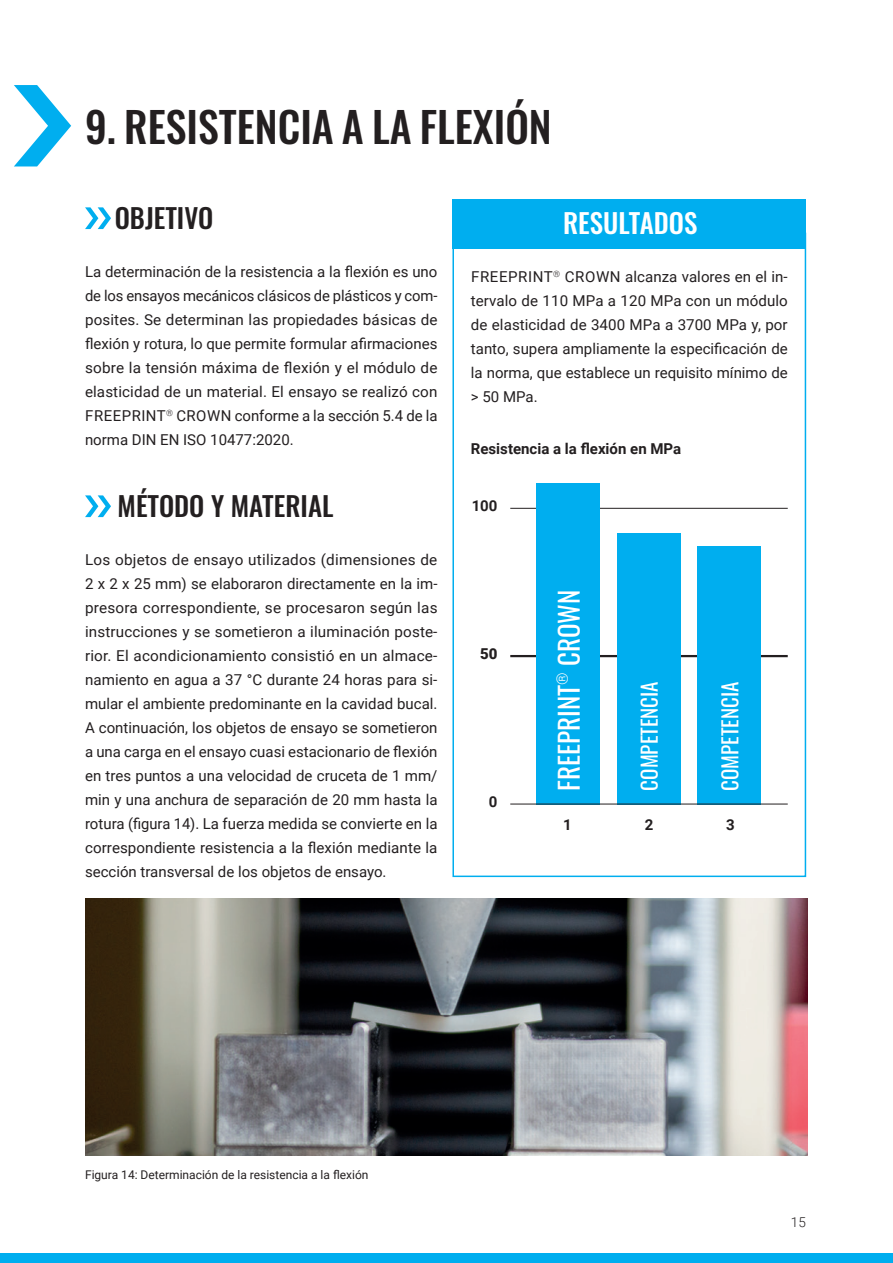
<style>
.page{position:relative;width:893px;height:1263px;background:#fff}
.page>*{position:absolute;margin:0;border:0;box-sizing:border-box;transform-origin:0 0}
.t1{font:500 42px "Oswald";color:#231f20}
.t2{font:500 27px "Oswald";color:#231f20}
.t3{font:27px "Oswald";color:#fff}
.t4{font:500 27px "Oswald";color:#fff}
.t5{font:21px "Oswald";color:#fff}
.t6{font:15px/24px "Roboto";color:#231f20;text-align:justify}
.t7{font:700 15px "Roboto";color:#231f20}
.t8{font:900 15px "Roboto";color:#231f20}
.t9{font:300 13.5px "Roboto";color:#231f20}
.t10{font:12px "Roboto";color:#231f20}
</style>
<div class="page">
<div style="left:0;top:1253px;width:893px;height:10px;background:#00aeef"></div>
<svg style="left:85px;top:207px;width:26px;height:22px"></svg>
<svg style="left:85px;top:495px;width:26px;height:22px"></svg>
<div style="left:452px;top:199px;width:354px;height:50px;background:#00aeef"></div>
<div style="left:452px;top:233px;width:354px;height:644px;border:2px solid #00aeef"></div>
<img style="left:85px;top:898px;width:723px;height:257px">
<svg style="left:14px;top:85px;width:57px;height:81px"></svg>
<hr style="left:510px;top:508px;width:278px;height:1px;background:#231f20">
<hr style="left:510px;top:655px;width:278px;height:2px;background:#231f20">
<div style="left:536px;top:483px;width:63px;height:321px;background:#00aeef"></div>
<div style="left:617px;top:533px;width:64px;height:271px;background:#00aeef"></div>
<div style="left:697px;top:546px;width:64px;height:258px;background:#00aeef"></div>
<hr style="left:510px;top:804px;width:278px;height:1px;background:#231f20">
<h1 class="t1" style="left:85px;top:105px;width:468px">9. RESISTENCIA A LA FLEXIÓN</h1>
<h2 class="t2" style="left:115px;top:204px;width:100px">OBJETIVO</h2>
<p class="t6" style="left:85px;top:259px;width:354px">La determinación de la resistencia a la flexión es uno de los ensayos mecánicos clásicos de plásticos y com&shy;posites. Se determinan las propiedades básicas de flexión y rotura, lo que permite formular afirmaciones sobre la tensión máxima de flexión y el módulo de elasticidad de un material. El ensayo se realizó con FREEPRINT<sup>®</sup> CROWN conforme a la sección 5.4 de la norma DIN EN ISO 10477:2020.</p>
<h2 class="t2" style="left:118px;top:492px;width:217px">MÉTODO Y MATERIAL</h2>
<p class="t6" style="left:85px;top:547px;width:354px">Los objetos de ensayo utilizados (dimensiones de 2 x 2 x 25 mm) se elaboraron directamente en la im&shy;presora correspondiente, se procesaron según las instrucciones y se sometieron a iluminación poste&shy;rior. El acondicionamiento consistió en un almace&shy;namiento en agua a 37 °C durante 24 horas para si&shy;mular el ambiente predominante en la cavidad bucal.<br>A continuación, los objetos de ensayo se sometieron a una carga en el ensayo cuasi estacionario de flexión en tres puntos a una velocidad de cruceta de 1 mm/ min y una anchura de separación de 20 mm hasta la rotura (figura 14). La fuerza medida se convierte en la correspondiente resistencia a la flexión mediante la sección transversal de los objetos de ensayo.</p>
<h2 class="t4" style="left:563px;top:209px;width:136px">RESULTADOS</h2>
<p class="t6" style="left:471px;top:264px;width:318px">FREEPRINT<sup>®</sup> CROWN alcanza valores en el in&shy;tervalo de 110 MPa a 120 MPa con un módulo de elasticidad de 3400 MPa a 3700 MPa y, por tanto, supera ampliamente la especificación de la norma, que establece un requisito mínimo de &gt; 50 MPa.</p>
<p class="t7" style="left:471px;top:438px;width:212px">Resistencia a la flexión en MPa</p>
<p class="t7" style="left:472px;top:495px;width:27px">100</p>
<p class="t8" style="left:480px;top:643px;width:19px">50</p>
<p class="t7" style="left:489px;top:791px;width:10px">0</p>
<h2 class="t3" style="left:545px;top:790px;width:202px;rotate:-90deg">FREEPRINT<sup>®</sup> CROWN</h2>
<p class="t7" style="left:563px;top:814px;width:10px">1</p>
<p class="t7" style="left:645px;top:814px;width:10px">2</p>
<p class="t7" style="left:726px;top:814px;width:10px">3</p>
<h3 class="t5" style="left:631px;top:790px;width:111px;rotate:-90deg">COMPETENCIA</h3>
<h3 class="t5" style="left:711px;top:791px;width:111px;rotate:-90deg">COMPETENCIA</h3>
<p class="t10" style="left:85px;top:1166px;width:285px">Figura 14: Determinación de la resistencia a la flexión</p>
<p class="t9" style="left:791px;top:1213px;width:16px">15</p>
</div>
